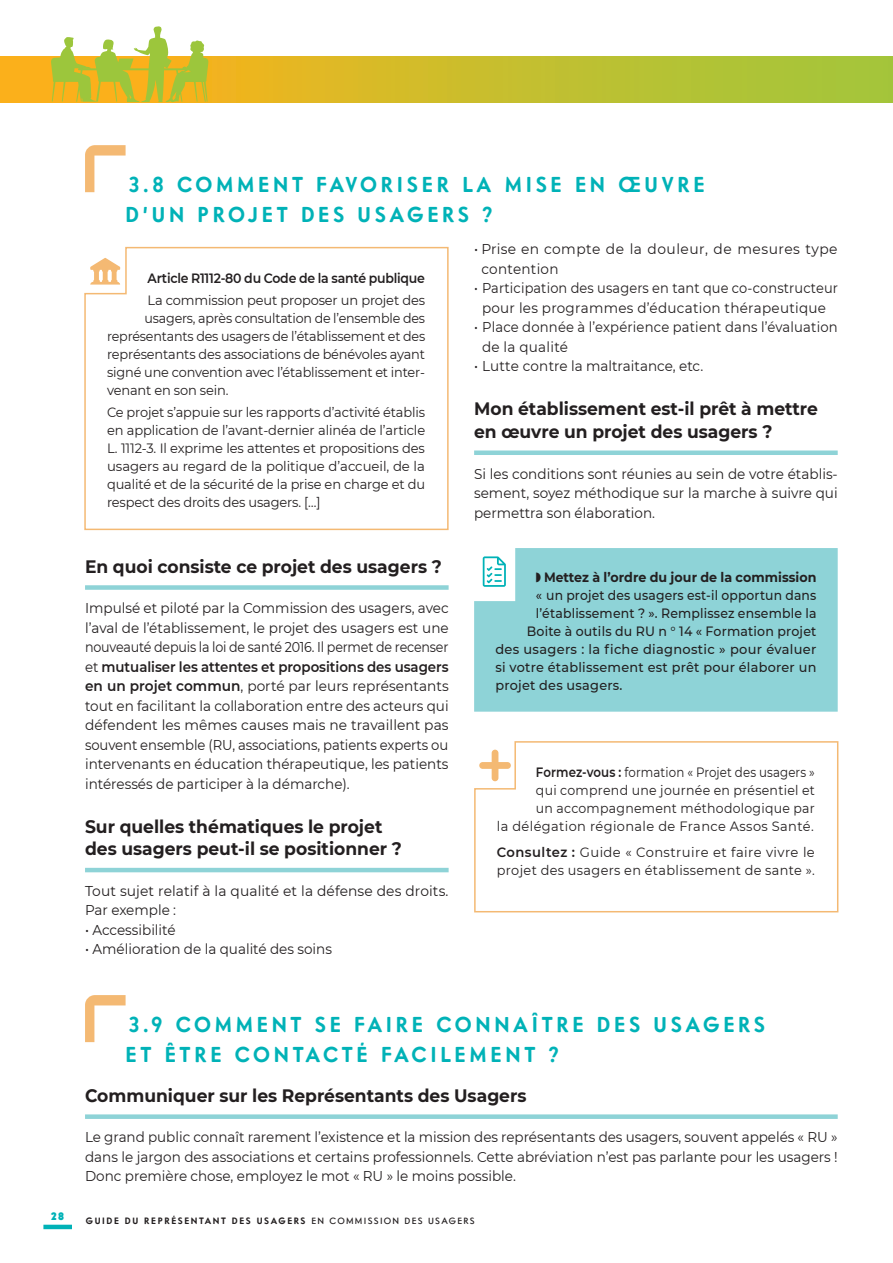
<style>
.page{position:relative;width:893px;height:1263px;background:#fff}
.page>*{position:absolute;margin:0;border:0;box-sizing:border-box;transform-origin:0 0}
.t1{font:700 21px/30px "Intervogue Soft";letter-spacing:.18em;color:#00b2b7}
.t2{font:700 18px/22.5px "Montserrat";color:#231f20;scale:.95 1}
.t3{font:14.25px/19.5px "Montserrat";color:#231f20;text-align:justify;scale:.95 1}
.t4{font:14.25px/19.5px "Montserrat";color:#231f20;text-align:center;scale:.91 1}
.t5{font:14.25px/19.5px "Montserrat";color:#231f20;scale:.92 1}
.t6{font:14.25px/19.5px "Montserrat";color:#231f20}
.t7{font:14.25px/19.5px "Montserrat";letter-spacing:.035em;color:#231f20}
.t8{font:13.5px/18px "Montserrat";letter-spacing:-.01em;color:#231f20;text-align:justify;scale:.96 1}
.t9{font:13.5px/18px "Montserrat";letter-spacing:.025em;color:#231f20;text-align:right;scale:.87 1}
.t10{font:13.5px "Montserrat";letter-spacing:-.01em;color:#231f20;scale:.94 1}
.t11{font:13.5px/18px "Montserrat";letter-spacing:.03em;color:#231f20}
.t12{font:500 13.5px "Montserrat";letter-spacing:.015em;color:#231f20;scale:.92 1}
.t13{font:500 13.5px "Montserrat";letter-spacing:.015em;color:#231f20;scale:.95 1}
.t14{font:13.5px "Montserrat";letter-spacing:-.01em;color:#231f20;scale:.95 1}
.t15{font:500 13.5px "Montserrat";letter-spacing:.015em;color:#231f20;scale:.96 1}
.t16{font:600 13.5px "Montserrat";letter-spacing:-.02em;color:#231f20;scale:.93 1}
.t17{font:500 13.5px "Montserrat";letter-spacing:.015em;color:#231f20;scale:.93 1}
.t18{font:700 13.5px "Montserrat";letter-spacing:.005em;color:#231f20;scale:.91 1}
.t19{font:900 10.5px "Intervogue Soft";color:#00b2b7}
.t20{font:700 9px "Intervogue Soft";letter-spacing:.18em;color:#231f20}
.s1{font-weight:600}
.s2{font-weight:500}
</style>
<div class="page">
<svg style="left:0;top:56px;width:892px;height:46px;background:#c8bd2d"></svg>
<hr style="left:43px;top:1225px;width:29px;height:4px;background:#00b2b7">
<svg style="left:51px;top:26px;width:158px;height:76px"></svg>
<svg style="left:85px;top:995px;width:41px;height:47px"></svg>
<div style="left:85px;top:1114px;width:753px;height:5px;background:#8ed3d7"></div>
<svg style="left:85px;top:145px;width:41px;height:47px"></svg>
<div style="left:85px;top:585px;width:364px;height:5px;background:#8ed3d7"></div>
<hr style="left:85px;top:868px;width:364px;height:4px;background:#8ed3d7">
<svg style="left:84px;top:246px;width:365px;height:285px"></svg>
<svg style="left:90px;top:258px;width:30px;height:27px"></svg>
<div style="left:474px;top:450px;width:364px;height:5px;background:#8ed3d7"></div>
<div style="left:474px;top:548px;width:364px;height:164px;background:#8ed3d7"></div>
<svg style="left:483px;top:556px;width:23px;height:31px"></svg>
<svg style="left:474px;top:741px;width:365px;height:172px"></svg>
<div style="left:492px;top:750px;width:6px;height:31px;background:#f4b973;border-radius:3px"></div>
<div style="left:479px;top:762px;width:32px;height:7px;background:#f4b973;border-radius:3px"></div>
<h1 class="t1" style="left:126px;top:169px;width:580px">3.8 COMMENT FAVORISER LA MISE EN ŒUVRE<br>D’UN PROJET DES USAGERS ?</h1>
<p class="t16" style="left:148px;top:268px;width:300px">Article R1112-80 du Code de la santé publique</p>
<p class="t8" style="left:148px;top:291px;width:291px">La commission peut proposer un projet des</p>
<p class="t10" style="left:145px;top:309px;width:300px">usagers, après consultation de l’ensemble des</p>
<p class="t10" style="left:107px;top:327px;width:340px">représentants des usagers de l’établissement et des</p>
<p class="t8" style="left:107px;top:345px;width:333px">représentants des associations de bénévoles ayant</p>
<p class="t14" style="left:107px;top:363px;width:336px">signé une convention avec l’établissement et inter-</p>
<p class="t8" style="left:107px;top:381px;width:128px">venant en son sein.</p>
<p class="t8" style="left:107px;top:403px;width:333px">Ce projet s’appuie sur les rapports d’activité établis en application de l’avant-dernier alinéa de l’article L. 1112-3. Il exprime les attentes et propositions des usagers au regard de la politique d’accueil, de la qualité et de la sécurité de la prise en charge et du respect des droits des usagers. […]</p>
<p class="t2" style="left:85px;top:554px;width:377px">En quoi consiste ce projet des usagers ?</p>
<p class="t3" style="left:85px;top:598px;width:384px">Impulsé et piloté par la Commission des usagers, avec l’aval de l’établissement, le projet des usagers est une nouveauté depuis la loi de santé 2016. Il permet de recenser et <span class="s1">mutualiser les attentes et propositions des usagers en un projet commun</span>, porté par leurs représentants tout en facilitant la collaboration entre des acteurs qui défendent les mêmes causes mais ne travaillent pas souvent ensemble (RU, associations, patients experts ou intervenants en éducation thérapeutique, les patients intéressés de participer à la démarche).</p>
<p class="t2" style="left:85px;top:814px;width:335px">Sur quelles thématiques le projet des usagers peut-il se positionner ?</p>
<p class="t6" style="left:85px;top:880px;width:365px">Tout sujet relatif à la qualité et la défense des droits.<br>Par exemple :</p>
<p class="t3" style="left:85px;top:919px;width:97px">• Accessibilité</p>
<p class="t3" style="left:85px;top:939px;width:261px">• Amélioration de la qualité des soins</p>
<p class="t7" style="left:481px;top:239px;width:358px;text-indent:-7px">• Prise en compte de la douleur, de mesures type contention</p>
<p class="t4" style="left:474px;top:278px;width:401px">• Participation des usagers en tant que co-constructeur pour les programmes d’éducation thérapeutique</p>
<p class="t5" style="left:482px;top:317px;width:388px;text-indent:-8px">• Place donnée à l’expérience patient dans l’évaluation de la qualité</p>
<p class="t3" style="left:474px;top:356px;width:243px">• Lutte contre la maltraitance, etc.</p>
<p class="t2" style="left:474px;top:397px;width:363px">Mon établissement est-il prêt à mettre en œuvre un projet des usagers ?</p>
<p class="t3" style="left:474px;top:463px;width:384px">Si les conditions sont réunies au sein de votre établis&shy;sement, soyez méthodique sur la marche à suivre qui permettra son élaboration.</p>
<p class="t18" style="left:536px;top:568px;width:310px">◗ Mettez à l’ordre du jour de la commission</p>
<p class="t12" style="left:536px;top:586px;width:306px">« un projet des usagers est-il opportun dans</p>
<p class="t12" style="left:536px;top:604px;width:306px">l’établissement ? ». Remplissez ensemble la</p>
<p class="t17" style="left:527px;top:622px;width:313px">Boite à outils du RU n ° 14 « Formation projet</p>
<p class="t15" style="left:495px;top:640px;width:336px">des usagers : la fiche diagnostic » pour évaluer</p>
<p class="t13" style="left:495px;top:658px;width:339px">si votre établissement est prêt pour élaborer un</p>
<p class="t13" style="left:495px;top:676px;width:135px">projet des usagers.</p>
<p class="t9" style="left:497px;top:763px;width:367px"><span class="s1">Formez-vous :</span> formation « Projet des usagers »<br>qui comprend une journée en présentiel et<br>un accompagnement méthodologique par<br>la délégation régionale de France Assos Santé.</p>
<p class="t11" style="left:497px;top:843px;width:319px"><span class="s1">Consultez :</span> Guide « Construire et faire vivre le projet des usagers en établissement de sante ».</p>
<h1 class="t1" style="left:126px;top:1009px;width:641px">3.9 COMMENT SE FAIRE CONNAÎTRE DES USAGERS<br>ET ÊTRE CONTACTÉ FACILEMENT ?</h1>
<p class="t2" style="left:85px;top:1083px;width:466px">Communiquer sur les Représentants des Usagers</p>
<p class="t3" style="left:85px;top:1127px;width:794px">Le grand public connaît rarement l’existence et la mission des représentants des usagers, souvent appelés « RU » dans le jargon des associations et certains professionnels. Cette abréviation n’est pas parlante pour les usagers !<br>Donc première chose, employez le mot « RU » le moins possible.</p>
<p class="t19" style="left:51px;top:1210px;width:15px">28</p>
<p class="t20" style="left:86px;top:1215px;width:390px">GUIDE DU REPRÉSENTANT DES USAGERS <span class="s2">EN COMMISSION DES USAGERS</span></p>
</div>
